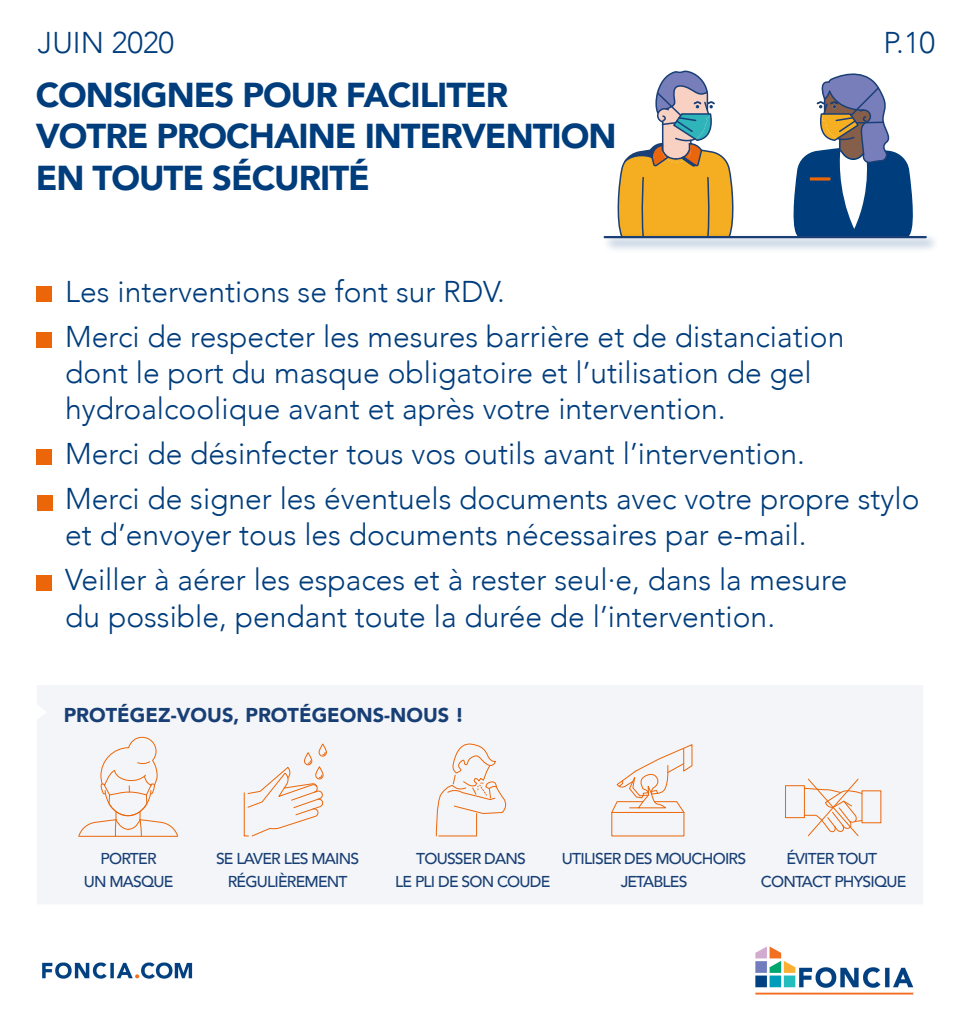
<style>
.page{position:relative;width:960px;height:1022px;background:#fff}
.page>*{position:absolute;margin:0;border:0;box-sizing:border-box;transform-origin:0 0}
.t1{font:900 34.5px/41.4px "Avenir";letter-spacing:-.03em;color:#003d7c}
.t2{font:300 30px/45px "Avenir";color:#003d7c}
.t3{font:900 20.02px "Avenir";color:#183f75}
.t4{font:500 15.75px/22.9px "Avenir";letter-spacing:-.05em;color:#183f75;text-align:center}
</style>
<div class="page">
<div style="left:36px;top:286px;width:15px;height:16px;background:#ea6608"></div>
<div style="left:36px;top:332px;width:16px;height:16px;background:#ea6608"></div>
<div style="left:36px;top:448px;width:16px;height:16px;background:#ea6608"></div>
<div style="left:36px;top:575px;width:16px;height:16px;background:#ea6608"></div>
<div style="left:37px;top:495px;width:15px;height:16px;background:#ea6608"></div>
<img style="left:42px;top:946px;width:872px;height:49px">
<div style="left:37px;top:685px;width:886px;height:219px;background:#f4f5f8"></div>
<svg style="left:435px;top:742px;width:73px;height:94px"></svg>
<hr style="left:439px;top:835px;width:37px;height:1px;background:#eb6608">
<svg style="left:243px;top:744px;width:84px;height:93px"></svg>
<div style="left:785px;top:785px;width:20px;height:33px;border:1px solid #eb6608"></div>
<svg style="left:804px;top:778px;width:59px;height:58px"></svg>
<svg style="left:611px;top:743px;width:82px;height:87px"></svg>
<svg style="left:78px;top:736px;width:101px;height:101px"></svg>
<hr style="left:79px;top:836px;width:99px;height:1px;background:#eb6608">
<img style="left:603px;top:236px;width:332px;height:14px">
<hr style="left:605px;top:236px;width:321px;height:2px;background:#193f76">
<svg style="left:615px;top:70px;width:121px;height:169px"></svg>
<svg style="left:791px;top:73px;width:125px;height:166px"></svg>
<p class="t2" style="left:38px;top:20px;width:138px">JUIN 2020</p>
<p class="t2" style="left:884px;top:20px;width:53px">P.10</p>
<p class="t1" style="left:36px;top:73px;width:582px">CONSIGNES POUR FACILITER<br>VOTRE PROCHAINE INTERVENTION<br>EN TOUTE SÉCURITÉ</p>
<p class="t2" style="left:65px;top:269px;width:781px">Les interventions se font sur RDV.<br>Merci de respecter les mesures barrière et de distanciation</p>
<p class="t2" style="left:65px;top:355px;width:748px;line-height:36px">dont le port du masque obligatoire et l’utilisation de gel hydroalcoolique avant et après votre intervention.</p>
<p class="t2" style="left:65px;top:431px;width:856px">Merci de désinfecter tous vos outils avant l’intervention.<br>Merci de signer les éventuels documents avec votre propre stylo</p>
<p class="t2" style="left:65px;top:512px;width:784px">et d’envoyer tous les documents nécessaires par e-mail.<br>Veiller à aérer les espaces et à rester seul·e, dans la mesure</p>
<p class="t2" style="left:65px;top:593px;width:711px">du possible, pendant toute la durée de l’intervention.</p>
<p class="t3" style="left:64px;top:698px;width:402px">PROTÉGEZ-VOUS, PROTÉGEONS-NOUS !</p>
<p class="t4" style="left:84px;top:846px;width:91px">PORTER<br>UN MASQUE</p>
<p class="t4" style="left:395px;top:846px;width:157px">TOUSSER DANS<br>LE PLI DE SON COUDE</p>
<p class="t4" style="left:562px;top:846px;width:186px">UTILISER DES MOUCHOIRS<br>JETABLES</p>
<p class="t4" style="left:761px;top:846px;width:147px">ÉVITER TOUT<br>CONTACT PHYSIQUE</p>
<p class="t4" style="left:216px;top:846px;width:145px">SE LAVER LES MAINS<br>RÉGULIÈREMENT</p>
</div>
